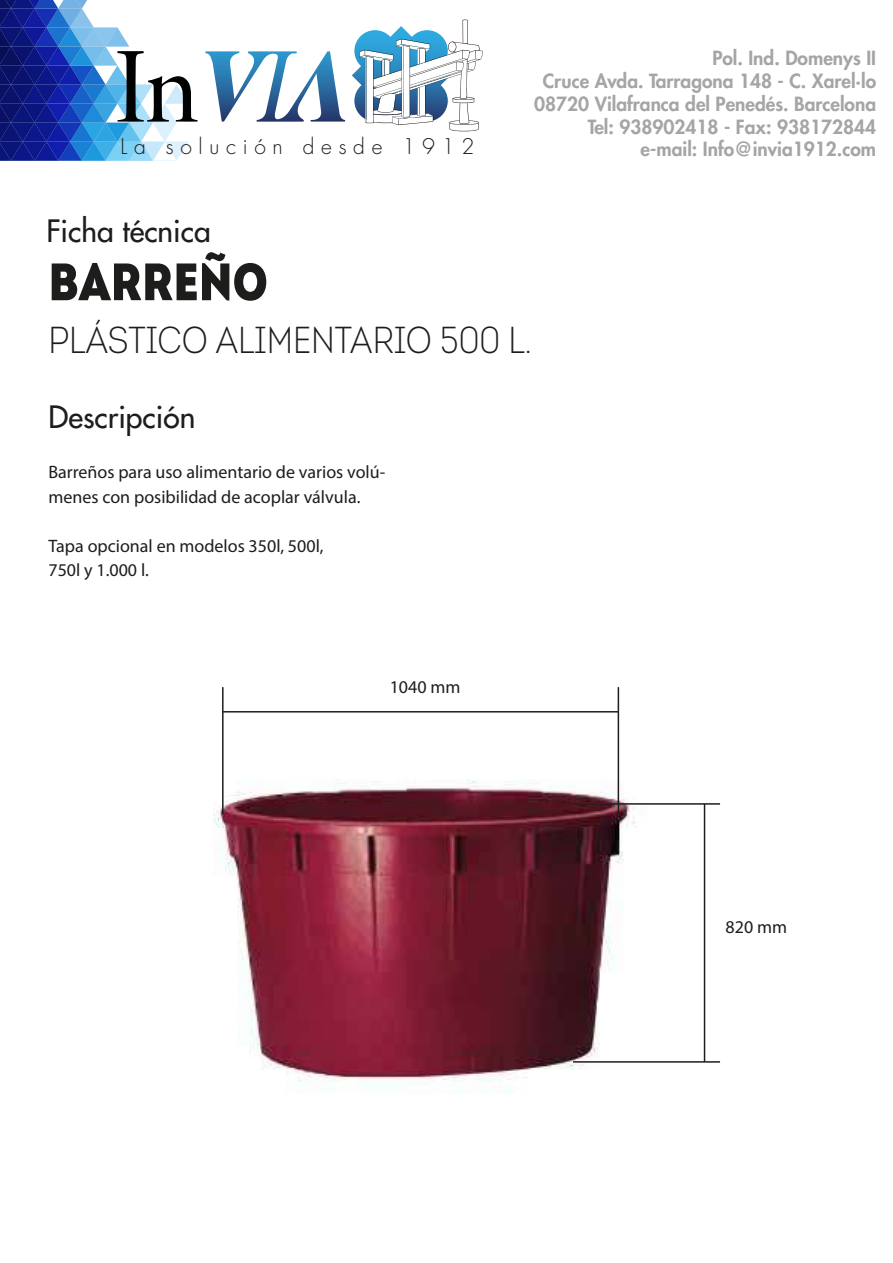
<style>
.page{position:relative;width:893px;height:1263px;background:#fff}
.page>*{position:absolute;margin:0;border:0;box-sizing:border-box;transform-origin:0 0}
.t1{font:52.5px "Intro Cond Black Free";color:#1d1d1b}
.t2{font:37.5px "Intro Cond Light Free";color:#1d1d1b}
.t3{font:30px "Futura LT";color:#1d1d1b}
.t4{font:300 21px "Futura LT";letter-spacing:.32em;color:#1d1d1b}
.t5{font:800 19.05px/22.8px "Futura LT";color:#a5a5a4;text-align:right}
.t6{font:18px/24.6px "Myriad Pro";color:#1d1d1b}
</style>
<div class="page">
<img style="left:213px;top:707px;width:423px;height:386px">
<svg style="left:0;top:0;width:198px;height:161px"></svg>
<svg style="left:205px;top:51px;width:141px;height:71px"></svg>
<svg style="left:352px;top:19px;width:131px;height:112px"></svg>
<hr style="left:573px;top:1061px;width:147px;height:2px;background:#1d1d1b">
<hr style="left:704px;top:804px;width:1px;height:258px;background:#1d1d1b">
<hr style="left:573px;top:803px;width:147px;height:2px;background:#1d1d1b">
<hr style="left:618px;top:687px;width:1px;height:127px;background:#1d1d1b">
<hr style="left:223px;top:711px;width:395px;height:1px;background:#1d1d1b">
<hr style="left:222px;top:687px;width:2px;height:127px;background:#1d1d1b">
<p class="t4" style="left:120px;top:134px;width:356px">La solución desde 1912</p>
<h3 class="t3" style="left:46px;top:211px;width:166px">Ficha técnica</h3>
<p class="t5" style="left:534px;top:46px;width:343px">Pol. Ind. Domenys II<br>Cruce Avda. Tarragona 148 - C. Xarel·lo<br>08720 Vilafranca del Penedés. Barcelona<br>Tel: 938902418 - Fax: 938172844 e-mail: Info@invia1912.com</p>
<h1 class="t1" style="left:48px;top:246px;width:221px">BARREÑO</h1>
<h2 class="t2" style="left:48px;top:317px;width:485px">PLÁSTICO ALIMENTARIO 500 L.</h2>
<h3 class="t3" style="left:48px;top:398px;width:148px">Descripción</h3>
<p class="t6" style="left:48px;top:459px;width:338px">Barreños para uso alimentario de varios volú&shy;menes con posibilidad de acoplar válvula.</p>
<p class="t6" style="left:48px;top:533px;width:277px">Tapa opcional en modelos 350l, 500l,<br>750l y 1.000 l.</p>
<p class="t6" style="left:390px;top:674px;width:72px">1040 mm</p>
<p class="t6" style="left:726px;top:914px;width:63px">820 mm</p>
</div>
